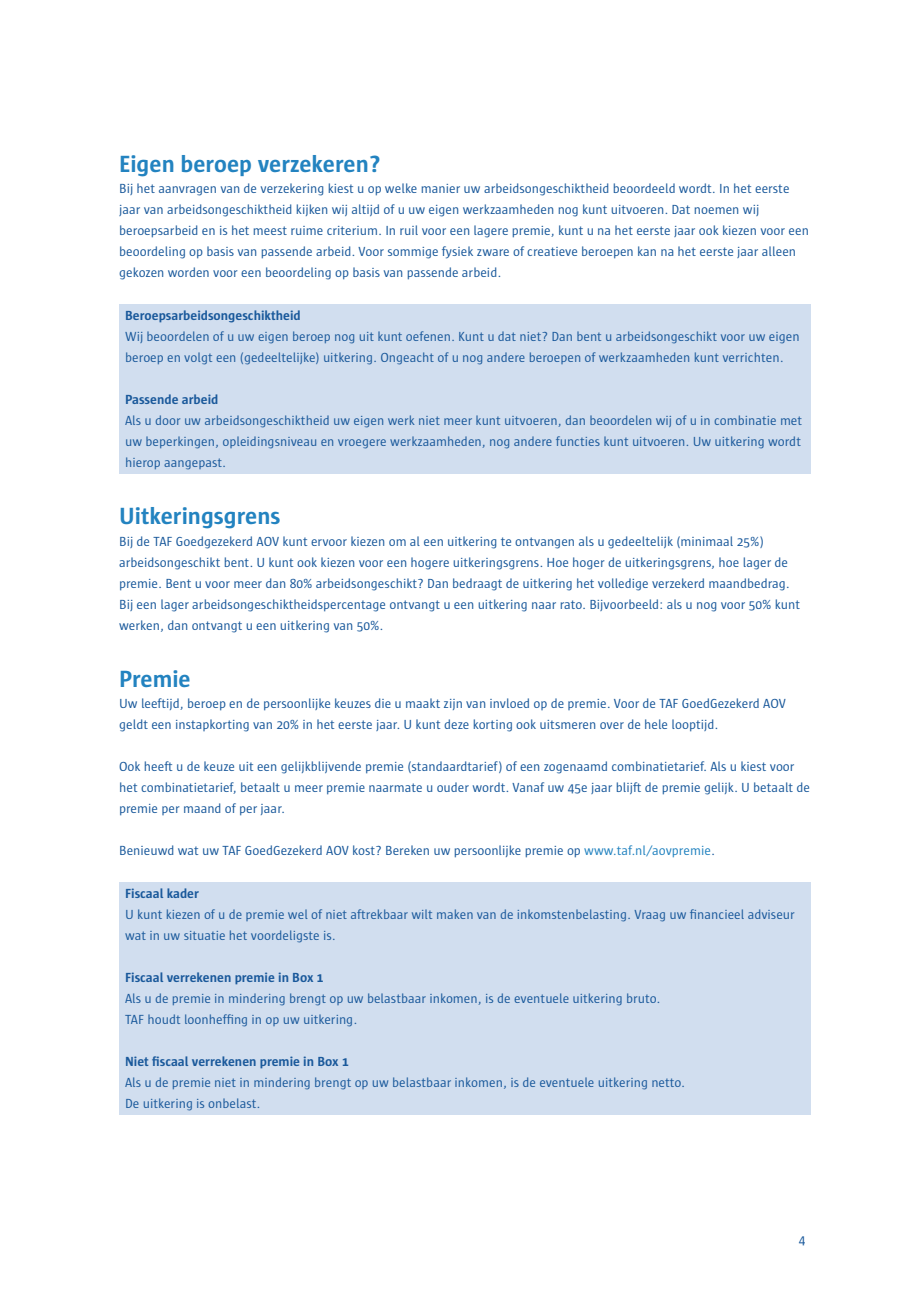
<style>
.page{position:relative;width:919px;height:1289px;background:#fff}
.page>*{position:absolute;margin:0;border:0;box-sizing:border-box;transform-origin:0 0}
.Kop_LB{font:700 24px "Sun";color:#2383c0}
.t1{font:13.5px/21px "Sun";color:#1a599b}
.t2{font:700 13.5px "Sun";color:#1a599b}
.s1{color:#2383c0}
</style>
<div class="page">
<div style="left:119px;top:304px;width:691px;height:169px;background:#d1deef"></div>
<div style="left:119px;top:881px;width:691px;height:233px;background:#d1deef"></div>
<p class="Kop_LB" style="left:119px;top:150px;width:263px">Eigen beroep verzekeren?</p>
<p class="t1" style="left:119px;top:178px;width:691px">Bij het aanvragen van de verzekering kiest u op welke manier uw arbeidsongeschiktheid beoordeeld wordt. In het eerste jaar van arbeidsongeschiktheid kijken wij altijd of u uw eigen werkzaamheden nog kunt uitvoeren. Dat noemen wij beroepsarbeid en is het meest ruime criterium. In ruil voor een lagere premie, kunt u na het eerste jaar ook kiezen voor een beoordeling op basis van passende arbeid. Voor sommige fysiek zware of creatieve beroepen kan na het eerste jaar alleen gekozen worden voor een beoordeling op basis van passende arbeid.</p>
<p class="t2" style="left:125px;top:308px;width:177px">Beroepsarbeidsongeschiktheid</p>
<p class="t1" style="left:125px;top:326px;width:676px">Wij beoordelen of u uw eigen beroep nog uit kunt oefenen. Kunt u dat niet? Dan bent u arbeidsongeschikt voor uw eigen beroep en volgt een (gedeeltelijke) uitkering. Ongeacht of u nog andere beroepen of werkzaamheden kunt verrichten.</p>
<p class="t2" style="left:125px;top:392px;width:95px">Passende arbeid</p>
<p class="t1" style="left:125px;top:410px;width:678px;text-align:justify">Als u door uw arbeidsongeschiktheid uw eigen werk niet meer kunt uitvoeren, dan beoordelen wij of u in combinatie met uw beperkingen, opleidingsniveau en vroegere werkzaamheden, nog andere functies kunt uitvoeren. Uw uitkering wordt hierop aangepast.</p>
<p class="Kop_LB" style="left:119px;top:503px;width:163px">Uitkeringsgrens</p>
<p class="t1" style="left:119px;top:530px;width:682px">Bij de TAF Goedgezekerd AOV kunt ervoor kiezen om al een uitkering te ontvangen als u gedeeltelijk (minimaal 25%) arbeidsongeschikt bent. U kunt ook kiezen voor een hogere uitkeringsgrens. Hoe hoger de uitkeringsgrens, hoe lager de premie. Bent u voor meer dan 80% arbeidsongeschikt? Dan bedraagt de uitkering het volledige verzekerd maandbedrag.<br>Bij een lager arbeidsongeschiktheidspercentage ontvangt u een uitkering naar rato. Bijvoorbeeld: als u nog voor 50% kunt werken, dan ontvangt u een uitkering van 50%.</p>
<p class="Kop_LB" style="left:119px;top:665px;width:73px">Premie</p>
<p class="t1" style="left:119px;top:692px;width:668px">Uw leeftijd, beroep en de persoonlijke keuzes die u maakt zijn van invloed op de premie. Voor de TAF GoedGezekerd AOV geldt een instapkorting van 20% in het eerste jaar. U kunt deze korting ook uitsmeren over de hele looptijd.</p>
<p class="t1" style="left:119px;top:755px;width:692px">Ook heeft u de keuze uit een gelijkblijvende premie (standaardtarief) of een zogenaamd combinatietarief. Als u kiest voor het combinatietarief, betaalt u meer premie naarmate u ouder wordt. Vanaf uw 45e jaar blijft de premie gelijk. U betaalt de premie per maand of per jaar.</p>
<p class="t1" style="left:119px;top:839px;width:597px">Benieuwd wat uw TAF GoedGezekerd AOV kost? Bereken uw persoonlijke premie op <span class="s1">www.taf.nl/aovpremie</span>.</p>
<p class="t2" style="left:125px;top:886px;width:75px">Fiscaal kader</p>
<p class="t1" style="left:125px;top:904px;width:671px">U kunt kiezen of u de premie wel of niet aftrekbaar wilt maken van de inkomstenbelasting. Vraag uw financieel adviseur wat in uw situatie het voordeligste is.</p>
<p class="t2" style="left:125px;top:970px;width:200px">Fiscaal verrekenen premie in Box 1</p>
<p class="t1" style="left:125px;top:988px;width:536px">Als u de premie in mindering brengt op uw belastbaar inkomen, is de eventuele uitkering bruto.</p>
<p class="t1" style="left:125px;top:1009px;width:233px">TAF houdt loonheffing in op uw uitkering.</p>
<p class="t2" style="left:125px;top:1054px;width:225px">Niet fiscaal verrekenen premie in Box 1</p>
<p class="t1" style="left:125px;top:1072px;width:561px">Als u de premie niet in mindering brengt op uw belastbaar inkomen, is de eventuele uitkering netto.</p>
<p class="t1" style="left:125px;top:1093px;width:137px">De uitkering is onbelast.</p>
<p class="t1" style="left:798px;top:1229px;width:8px">4</p>
</div>
